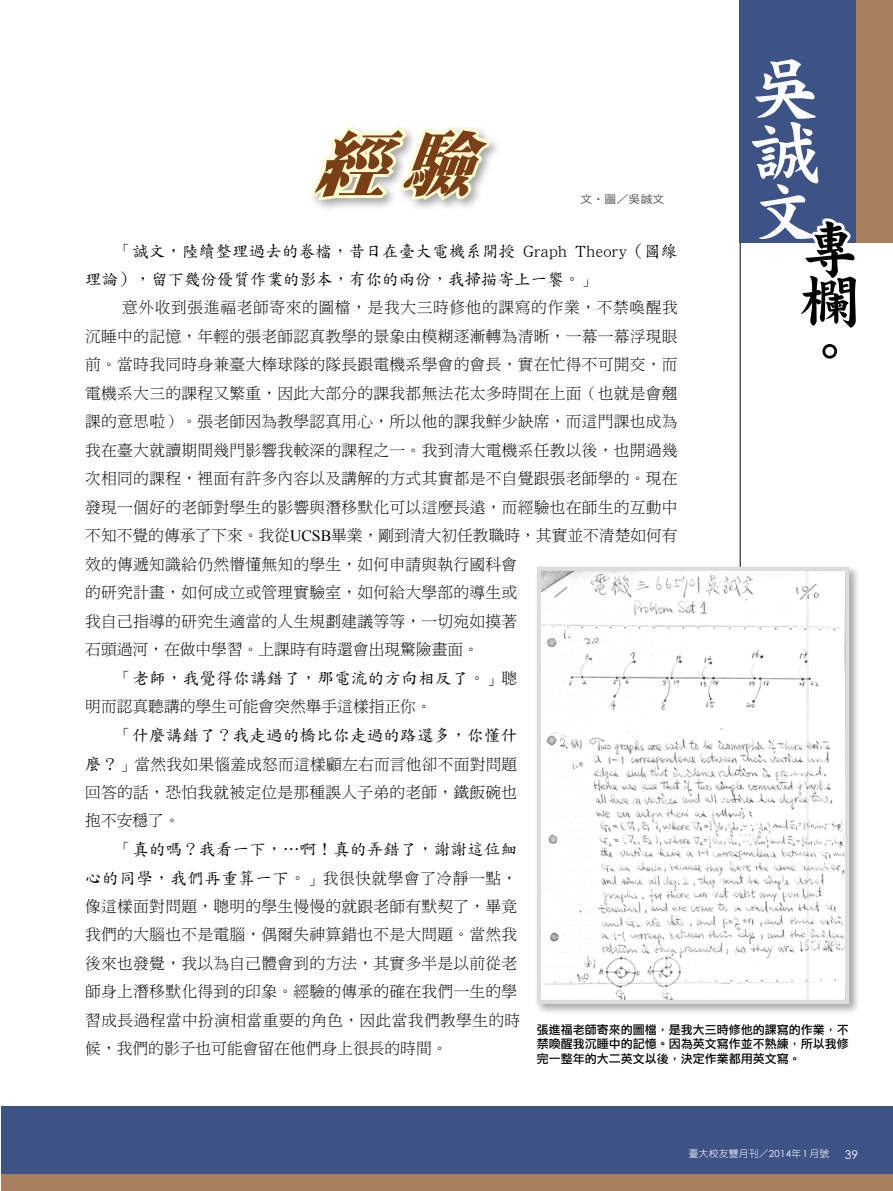
<style>
.page{position:relative;width:893px;height:1191px;background:#fff}
.page>*{position:absolute;margin:0;border:0;box-sizing:border-box;transform-origin:0 0}
.t1{font:72px/61.2px "DF Kai Shu Std W9";color:#fff;text-align:justify}
.t2{font:italic 72px "DF Ming Std W12";color:#7b3f18}
.t3{font:60px/51px "DF Kai Shu Std W9";color:#000;text-align:justify}
.t4{font:16.5px/28.5px "DF Kai Shu Std W5";letter-spacing:.015em;color:#000}
.t5{font:15.75px/28.5px "DF Ming Std W3";letter-spacing:.015em;color:#000}
.t6{font:12px/14.4px "DF Li Hei Std W5";color:#000;text-align:justify}
.t7{font:12px "Century Gothic";color:#fff}
.t8{font:10.8px "DF Hei Std W5";color:#595757;scale:1.11 1}
.t9{font:9.75px "DF Yuan Std W3";letter-spacing:.025em;color:#fff}
.s1{font-family:"DF Ming Std W3";font-size:15.75px}
.s2{font-family:"Times New Roman"}
.s3{font-family:"DF Kai Shu Std W5";font-size:16.5px}
.s4{font-family:"Century Gothic"}
</style>
<div class="page">
<div style="left:1px;top:1106px;width:892px;height:83px;background:#3d5386"></div>
<div style="left:1px;top:1174px;width:892px;height:17px;background:#aa7f5d"></div>
<hr style="left:740px;top:242px;width:1px;height:325px;background:#000">
<svg style="left:311px;top:126px;width:186px;height:83px"></svg>
<div style="left:534px;top:564px;width:327px;height:451px;background:#000;opacity:.35"></div>
<img style="left:542px;top:572px;width:302px;height:427px">
<div style="left:537px;top:567px;width:312px;height:437px;border:4px solid #dcdddd"></div>
<div style="left:740px;top:0;width:153px;height:242px;background:#3d5386"></div>
<svg style="left:788px;top:215px;width:93px;height:28px"></svg>
<div style="left:857px;top:0;width:36px;height:242px;background:#aa7f5d"></div>
<h1 class="t1" style="left:749px;top:58px;width:71px">吳誠文</h1>
<h1 class="t2" style="left:314px;top:125px;width:187px">經驗</h1>
<p class="t8" style="left:581px;top:193px;width:77px">文•圖／吳誠文</p>
<h2 class="t3" style="left:800px;top:223px;width:58px">專欄。</h2>
<p class="t4" style="left:85px;top:236px;width:594px;text-indent:31px"><span class="s1">「</span>誠文，陸續整理過去的卷檔，昔日在臺大電機系開授 Graph Theory（圖線理論），留下幾份優質作業的影本，有你的兩份，我掃描寄上一饗。<span class="s1">」</span></p>
<p class="t5" style="left:85px;top:293px;width:594px;text-indent:37px">意外收到張進福老師寄來的圖檔，是我大三時修他的課寫的作業，不禁喚醒我沉睡中的記憶，年輕的張老師認真教學的景象由模糊逐漸轉為清晰，一幕一幕浮現眼前。當時我同時身兼臺大棒球隊的隊長跟電機系學會的會長，實在忙得不可開交，而電機系大三的課程又繁重，因此大部分的課我都無法花太多時間在上面（也就是會翹課的意思啦）。張老師因為教學認真用心，所以他的課我鮮少缺席，而這門課也成為我在臺大就讀期間幾門影響我較深的課程之一。我到清大電機系任教以後，也開過幾次相同的課程，裡面有許多內容以及講解的方式其實都是不自覺跟張老師學的。現在發現一個好的老師對學生的影響與潛移默化可以這麼長遠，而經驗也在師生的互動中不知不覺的傳承了下來。我從<span class="s2">UCSB</span>畢業，剛到清大初任教職時，其實並不清楚如何有效的傳遞知識給仍然懵懂無知的學生，如何申請與執行國科會<br>的研究計畫，如何成立或管理實驗室，如何給大學部的導生或<br>我自己指導的研究生適當的人生規劃建議等等，一切宛如摸著<br>石頭過河，在做中學習。上課時有時還會出現驚險畫面。</p>
<p class="t4" style="left:116px;top:664px;width:402px"><span class="s1">「</span>老師，我覺得你講錯了，那電流的方向相反了。<span class="s1">」聰</span></p>
<p class="t5" style="left:85px;top:692px;width:348px">明而認真聽講的學生可能會突然舉手這樣指正你。</p>
<p class="t4" style="left:116px;top:721px;width:402px"><span class="s1">「</span>什麼講錯了？我走過的橋比你走過的路還多，你懂什</p>
<p class="t5" style="left:85px;top:750px;width:434px;text-align:justify"><span class="s3">麼？</span>」當然我如果惱羞成怒而這樣顧左右而言他卻不面對問題回答的話，恐怕我就被定位是那種誤人子弟的老師，鐵飯碗也抱不安穩了。</p>
<p class="t4" style="left:85px;top:835px;width:434px;text-align:right"><span class="s1">「</span>真的嗎？我看一下，…啊！真的弄錯了，謝謝這位細<br>心的同學，我們再重算一下。<span class="s1">」我很快就學會了冷靜一點，</span></p>
<p class="t5" style="left:85px;top:891px;width:437px">像這樣面對問題，聰明的學生慢慢的就跟老師有默契了，畢竟我們的大腦也不是電腦，偶爾失神算錯也不是大問題。當然我後來也發覺，我以為自己體會到的方法，其實多半是以前從老師身上潛移默化得到的印象。經驗的傳承的確在我們一生的學習成長過程當中扮演相當重要的角色，因此當我們教學生的時候，我們的影子也可能會留在他們身上很長的時間。</p>
<p class="t6" style="left:537px;top:1022px;width:313px">張進福老師寄來的圖檔，是我大三時修他的課寫的作業，不禁喚醒我沉睡中的記憶。因為英文寫作並不熟練，所以我修完一整年的大二英文以後，決定作業都用英文寫。</p>
<p class="t9" style="left:689px;top:1148px;width:142px">臺大校友雙月刊／<span class="s4">2014</span>年<span class="s4">1</span>月號</p>
<p class="t7" style="left:845px;top:1147px;width:15px">39</p>
</div>
